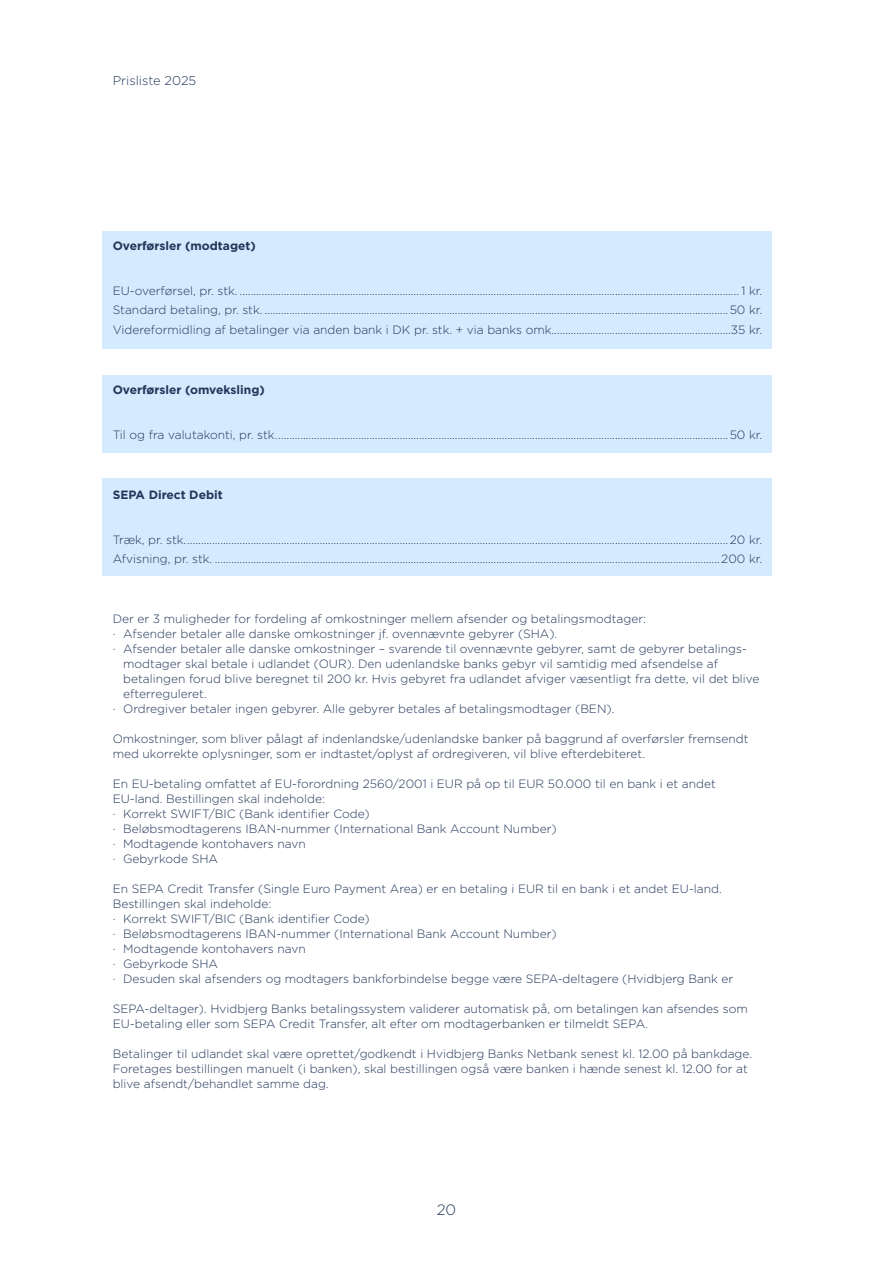
<style>
.page{position:relative;width:893px;height:1263px;background:#fff}
.page>*{position:absolute;margin:0;border:0;box-sizing:border-box;transform-origin:0 0}
.t1{font:300 15px "Gotham";color:#223659}
.t2{font:300 12.75px "Gotham";color:#223659}
.t3{font:300 12px/15px "Gotham";color:#223659}
.t4{font:700 12px "Gotham";color:#223659}
</style>
<div class="page">
<div style="left:102px;top:478px;width:670px;height:98px;background:#d4eafe"></div>
<div style="left:102px;top:232px;width:670px;height:117px;background:#d4eafe"></div>
<div style="left:102px;top:375px;width:670px;height:77px;background:#d4eafe"></div>
<p class="t2" style="left:113px;top:72px;width:85px">Prisliste 2025</p>
<p class="t4" style="left:113px;top:238px;width:145px">Overførsler (modtaget)</p>
<p class="t3" style="left:113px;top:281px;width:651px;line-height:19.5px;text-align:justify">EU-overførsel, pr. stk. ..................................................................................................................................................................................... 1 kr.<br>Standard betaling, pr. stk. ........................................................................................................................................................................50 kr.<br>Videreformidling af betalinger via anden bank i DK pr. stk. + via banks omk.................................................................35 kr.</p>
<p class="t4" style="left:113px;top:382px;width:154px">Overførsler (omveksling)</p>
<p class="t3" style="left:113px;top:427px;width:651px">Til og fra valutakonti, pr. stk....................................................................................................................................................................50 kr.</p>
<p class="t4" style="left:113px;top:487px;width:112px">SEPA Direct Debit</p>
<p class="t3" style="left:113px;top:530px;width:651px;line-height:19.5px">Træk, pr. stk.....................................................................................................................................................................................................20 kr.<br>Afvisning, pr. stk. .......................................................................................................................................................................................200 kr.</p>
<p class="t3" style="left:113px;top:611px;width:535px">Der er 3 muligheder for fordeling af omkostninger mellem afsender og betalingsmodtager:</p>
<p class="t3" style="left:113px;top:626px;width:446px">· Afsender betaler alle danske omkostninger jf. ovennævnte gebyrer (SHA).</p>
<p class="t3" style="left:113px;top:641px;width:636px">· Afsender betaler alle danske omkostninger – svarende til ovennævnte gebyrer, samt de gebyrer betalings-</p>
<p class="t3" style="left:123px;top:656px;width:596px">modtager skal betale i udlandet (OUR). Den udenlandske banks gebyr vil samtidig med afsendelse af</p>
<p class="t3" style="left:123px;top:671px;width:638px">betalingen forud blive beregnet til 200 kr. Hvis gebyret fra udlandet afviger væsentligt fra dette, vil det blive</p>
<p class="t3" style="left:123px;top:686px;width:85px">efterreguleret.</p>
<p class="t3" style="left:113px;top:701px;width:503px">· Ordregiver betaler ingen gebyrer. Alle gebyrer betales af betalingsmodtager (BEN).</p>
<p class="t3" style="left:113px;top:731px;width:637px">Omkostninger, som bliver pålagt af indenlandske/udenlandske banker på baggrund af overførsler fremsendt med ukorrekte oplysninger, som er indtastet/oplyst af ordregiveren, vil blive efterdebiteret.</p>
<p class="t3" style="left:113px;top:776px;width:605px">En EU-betaling omfattet af EU-forordning 2560/2001 i EUR på op til EUR 50.000 til en bank i et andet EU-land. Bestillingen skal indeholde:<br>· Korrekt SWIFT/BIC (Bank identifier Code)<br>· Beløbsmodtagerens IBAN-nummer (International Bank Account Number)<br>· Modtagende kontohavers navn<br>· Gebyrkode SHA</p>
<p class="t3" style="left:113px;top:881px;width:622px">En SEPA Credit Transfer (Single Euro Payment Area) er en betaling i EUR til en bank i et andet EU-land.<br>Bestillingen skal indeholde:<br>· Korrekt SWIFT/BIC (Bank identifier Code)<br>· Beløbsmodtagerens IBAN-nummer (International Bank Account Number)<br>· Modtagende kontohavers navn<br>· Gebyrkode SHA<br>· Desuden skal afsenders og modtagers bankforbindelse begge være SEPA-deltagere (Hvidbjerg Bank er</p>
<p class="t3" style="left:113px;top:1001px;width:637px">SEPA-deltager). Hvidbjerg Banks betalingssystem validerer automatisk på, om betalingen kan afsendes som<br>EU-betaling eller som SEPA Credit Transfer, alt efter om modtagerbanken er tilmeldt SEPA.</p>
<p class="t3" style="left:113px;top:1046px;width:641px">Betalinger til udlandet skal være oprettet/godkendt i Hvidbjerg Banks Netbank senest kl. 12.00 på bankdage.<br>Foretages bestillingen manuelt (i banken), skal bestillingen også være banken i hænde senest kl. 12.00 for at blive afsendt/behandlet samme dag.</p>
<p class="t1" style="left:437px;top:1201px;width:21px">20</p>
</div>
